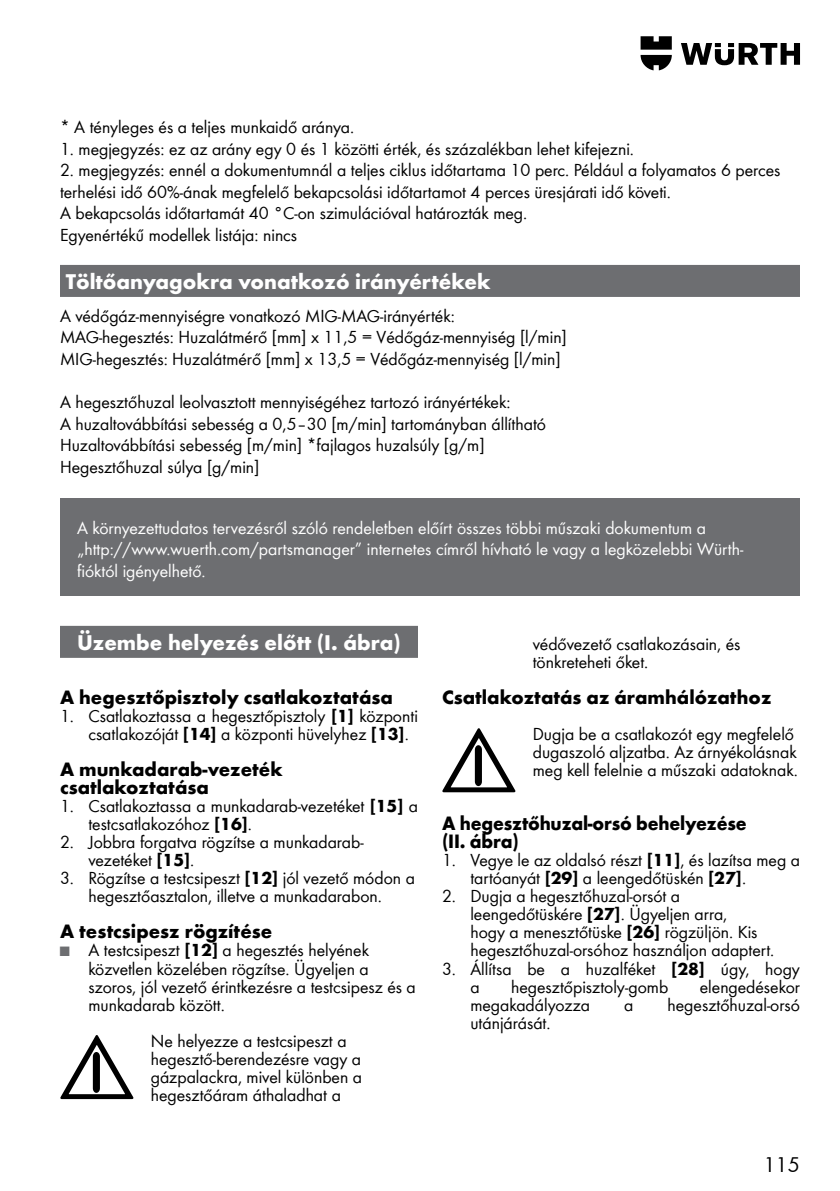
<style>
.page{position:relative;width:840px;height:1191px;background:#fff}
.page>*{position:absolute;margin:0;border:0;box-sizing:border-box;transform-origin:0 0}
.t1{font:700 22px "Wuerth";color:#fff}
.t2{font:22px "Wuerth";color:#000}
.t3{font:700 20px/18px "Wuerth";color:#000}
.t4{font:700 20px/18px "Wuerth";color:#000;scale:.95 1}
.t5{font:18px/18px "Wuerth";color:#000}
.t6{font:18px/21.6px "Wuerth";color:#fff}
.s1{font-weight:700}
.s2{font-size:14px;color:#6d6e71}
</style>
<div class="page">
<svg style="left:681px;top:43px;width:118px;height:22px"></svg>
<svg style="left:640px;top:36px;width:31px;height:34px"></svg>
<div style="left:60px;top:265px;width:739px;height:32px;background:#6d6e71"></div>
<div style="left:60px;top:498px;width:739px;height:97px;background:#6d6e71"></div>
<div style="left:60px;top:626px;width:358px;height:32px;background:#6d6e71"></div>
<svg style="left:60px;top:1035px;width:74px;height:64px"></svg>
<svg style="left:442px;top:728px;width:73px;height:64px"></svg>
<p class="t5" style="left:60px;top:117px;width:295px">* A tényleges és a teljes munkaidő aránya.</p>
<p class="t5" style="left:60px;top:139px;width:575px">1. megjegyzés: ez az arány egy 0 és 1 közötti érték, és százalékban lehet kifejezni.</p>
<p class="t5" style="left:60px;top:158px;width:721px;line-height:21.6px">2. megjegyzés: ennél a dokumentumnál a teljes ciklus időtartama 10 perc. Például a folyamatos 6 perces terhelési idő 60%-ának megfelelő bekapcsolási időtartamot 4 perces üresjárati idő követi.<br>A bekapcsolás időtartamát 40 °C-on szimulációval határozták meg.<br>Egyenértékű modellek listája: nincs</p>
<p class="t1" style="left:66px;top:265px;width:426px">Töltőanyagokra vonatkozó irányértékek</p>
<p class="t5" style="left:60px;top:304px;width:508px;line-height:21.6px">A védőgáz-mennyiségre vonatkozó MIG-MAG-irányérték:<br>MAG-hegesztés: Huzalátmérő [mm] x 11,5 = Védőgáz-mennyiség [l/min]<br>MIG-hegesztés: Huzalátmérő [mm] x 13,5 = Védőgáz-mennyiség [l/min]</p>
<p class="t5" style="left:60px;top:390px;width:487px;line-height:21.6px">A hegesztőhuzal leolvasztott mennyiségéhez tartozó irányértékek:<br>A huzaltovábbítási sebesség a 0,5–30 [m/min] tartományban állítható Huzaltovábbítási sebesség [m/min] *fajlagos huzalsúly [g/m] Hegesztőhuzal súlya [g/min]</p>
<p class="t6" style="left:77px;top:516px;width:667px">A környezettudatos tervezésről szóló rendeletben előírt összes többi műszaki dokumentum a „http://www.wuerth.com/partsmanager” internetes címről hívható le vagy a legközelebbi Würth&shy;fióktól igényelhető.</p>
<p class="t1" style="left:77px;top:626px;width:325px">Üzembe helyezés előtt (I. ábra)</p>
<p class="t3" style="left:60px;top:686px;width:334px">A hegesztőpisztoly csatlakoztatása</p>
<p class="t5" style="left:88px;top:706px;width:331px;text-indent:-28px">1. Csatlakoztassa a hegesztőpisztoly <span class="s1">[1]</span> központi csatlakozóját <span class="s1">[14]</span> a központi hüvelyhez <span class="s1">[13]</span>.</p>
<p class="t3" style="left:60px;top:759px;width:224px">A munkadarab-vezeték csatlakoztatása</p>
<p class="t5" style="left:88px;top:796px;width:331px;text-indent:-28px">1. Csatlakoztassa a munkadarab-vezetéket <span class="s1">[15]</span> a testcsatlakozóhoz <span class="s1">[16]</span>.</p>
<p class="t5" style="left:88px;top:832px;width:276px;text-indent:-28px">2. Jobbra forgatva rögzítse a munkadarab&shy;vezetéket <span class="s1">[15]</span>.</p>
<p class="t5" style="left:60px;top:868px;width:356px;text-align:center">3. Rögzítse a testcsipeszt <span class="s1">[12]</span> jól vezető módon a hegesztőasztalon, illetve a munkadarabon.</p>
<p class="t3" style="left:60px;top:921px;width:214px">A testcsipesz rögzítése</p>
<p class="t5" style="left:88px;top:940px;width:329px;text-indent:-28px"><span class="s2">■</span> A testcsipeszt <span class="s1">[12]</span> a hegesztés helyének közvetlen közelében rögzítse. Ügyeljen a szoros, jól vezető érintkezésre a testcsipesz és a munkadarab között.</p>
<p class="t5" style="left:151px;top:1030px;width:213px">Ne helyezze a testcsipeszt a hegesztő-berendezésre vagy a gázpalackra, mivel különben a hegesztőáram áthaladhat a</p>
<p class="t5" style="left:532px;top:634px;width:209px">védővezető csatlakozásain, és tönkreteheti őket.</p>
<p class="t3" style="left:442px;top:686px;width:331px">Csatlakoztatás az áramhálózathoz</p>
<p class="t5" style="left:532px;top:724px;width:266px">Dugja be a csatlakozót egy megfelelő dugaszoló aljzatba. Az árnyékolásnak meg kell felelnie a műszaki adatoknak.</p>
<p class="t4" style="left:442px;top:813px;width:322px">A hegesztőhuzal-orsó behelyezése (II. ábra)</p>
<p class="t5" style="left:470px;top:850px;width:331px;text-indent:-28px">1. Vegye le az oldalsó részt <span class="s1">[11]</span>, és lazítsa meg a tartóanyát <span class="s1">[29]</span> a leengedőtüskén <span class="s1">[27]</span>.</p>
<p class="t5" style="left:470px;top:886px;width:305px;text-indent:-28px">2. Dugja a hegesztőhuzal-orsót a leengedőtüskére <span class="s1">[27]</span>. Ügyeljen arra,<br>hogy a menesztőtüske <span class="s1">[26]</span> rögzüljön. Kis hegesztőhuzal-orsóhoz használjon adaptert.</p>
<p class="t5" style="left:470px;top:958px;width:331px;text-indent:-28px">3. Állítsa be a huzalféket <span class="s1">[28]</span> úgy, hogy a</p>
<p class="t5" style="left:511px;top:976px;width:158px">hegesztőpisztoly-gomb</p>
<p class="t5" style="left:699px;top:976px;width:102px">elengedésekor</p>
<p class="t5" style="left:470px;top:994px;width:121px">megakadályozza</p>
<p class="t5" style="left:623px;top:994px;width:11px">a</p>
<p class="t5" style="left:667px;top:994px;width:134px">hegesztőhuzal-orsó</p>
<p class="t5" style="left:470px;top:1012px;width:82px">utánjárását.</p>
<p class="t2" style="left:763px;top:1149px;width:38px">115</p>
</div>
